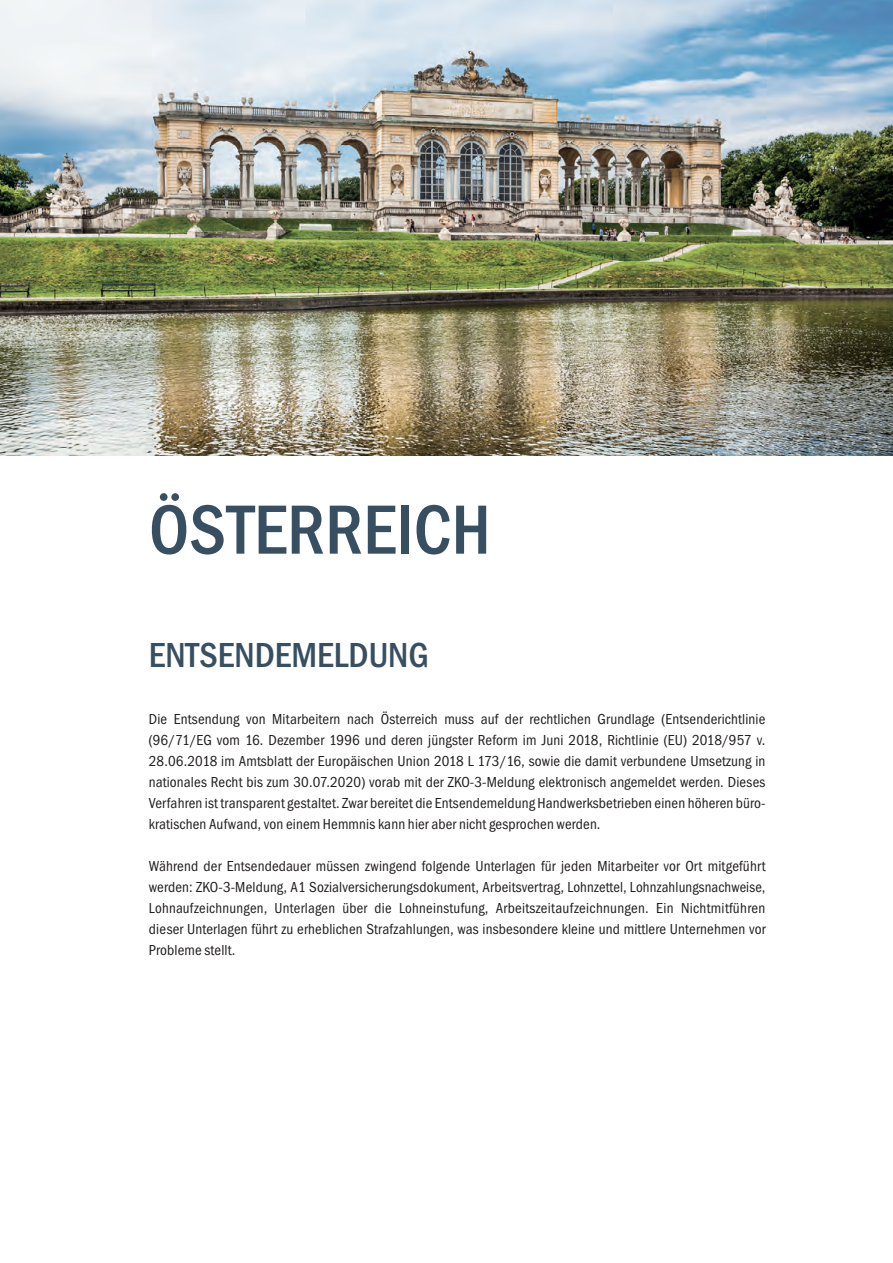
<style>
.page{position:relative;width:893px;height:1263px;background:#fff}
.page>*{position:absolute;margin:0;border:0;box-sizing:border-box;transform-origin:0 0}
.t1{font:500 condensed 72px "Franklin Gothic";color:#384f61}
.t2{font:500 condensed 36px "Franklin Gothic";color:#384f61}
.t3{font:condensed 15px/21px "Franklin Gothic";letter-spacing:.01em;color:#231f20;text-align:justify}
</style>
<div class="page">
<img style="left:0;top:0;width:893px;height:455px">
<h1 class="t1" style="left:149px;top:504px;width:343px">ÖSTERREICH</h1>
<h2 class="t2" style="left:149px;top:642px;width:281px">ENTSENDEMELDUNG</h2>
<p class="t3" style="left:149px;top:709px;width:618px">Die Entsendung von Mitarbeitern nach Österreich muss auf der rechtlichen Grundlage (Entsenderichtlinie (96/71/EG vom 16. Dezember 1996 und deren jüngster Reform im Juni 2018, Richtlinie (EU) 2018/957 v.<br>28.06.2018 im Amtsblatt der Europäischen Union 2018 L 173/16, sowie die damit verbundene Umsetzung in nationales Recht bis zum 30.07.2020) vorab mit der ZKO-3-Meldung elektronisch angemeldet werden. Dieses Verfahren ist transparent gestaltet. Zwar bereitet die Entsendemeldung Handwerksbetrieben einen höheren büro&shy;kratischen Aufwand, von einem Hemmnis kann hier aber nicht gesprochen werden.</p>
<p class="t3" style="left:149px;top:856px;width:618px">Während der Entsendedauer müssen zwingend folgende Unterlagen für jeden Mitarbeiter vor Ort mitgeführt werden: ZKO-3-Meldung, A1 Sozialversicherungsdokument, Arbeitsvertrag, Lohnzettel, Lohnzahlungsnachweise, Lohnaufzeichnungen, Unterlagen über die Lohneinstufung, Arbeitszeitaufzeichnungen. Ein Nichtmitführen dieser Unterlagen führt zu erheblichen Strafzahlungen, was insbesondere kleine und mittlere Unternehmen vor Probleme stellt.</p>
</div>
